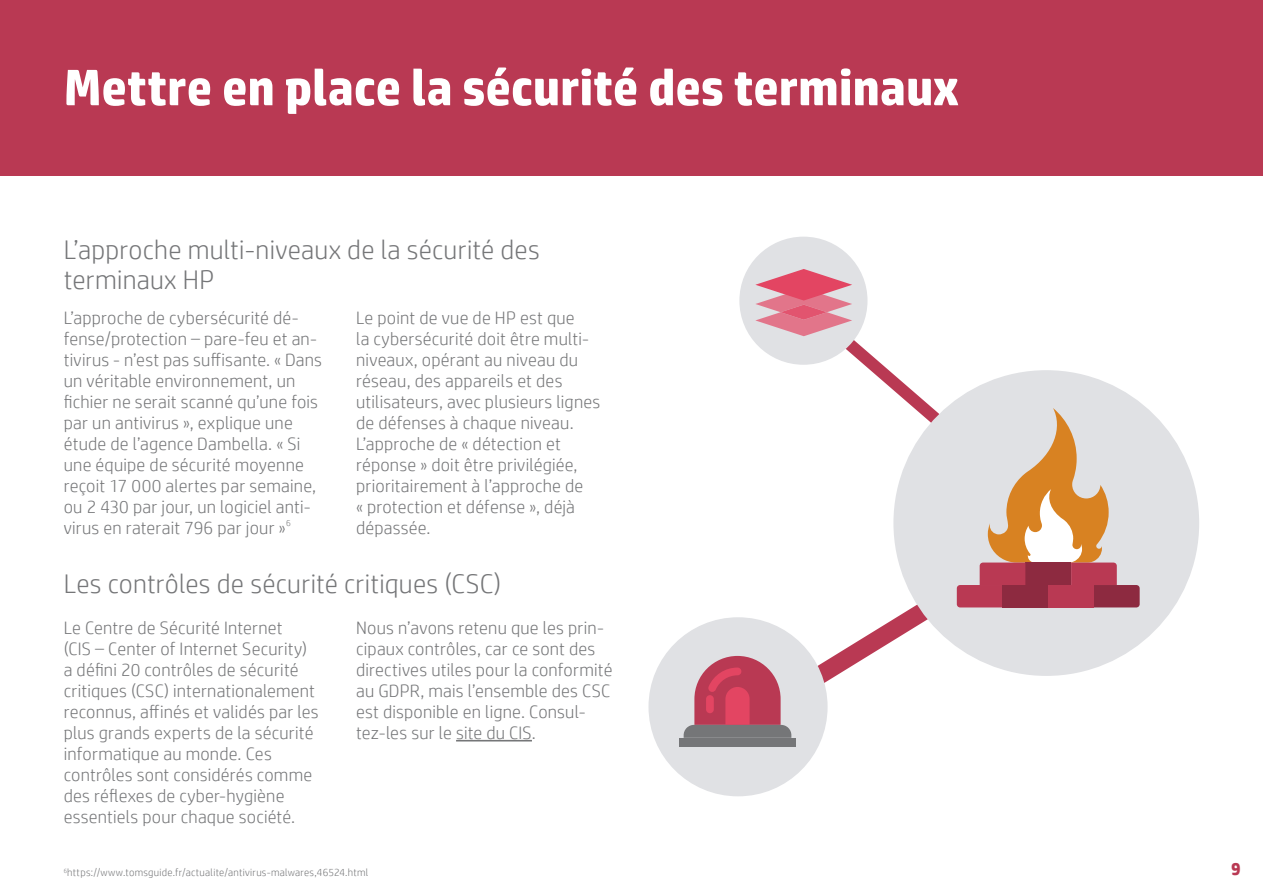
<style>
.page{position:relative;width:1263px;height:893px;background:#fff}
.page>*{position:absolute;margin:0;border:0;box-sizing:border-box;transform-origin:0 0}
.t1{font:700 51px "HP Simplified";letter-spacing:-.005em;color:#fff}
.t2{font:300 27px/30px "HP Simplified";letter-spacing:.01em;color:#757678}
.t3{font:300 18px/21px "HP Simplified";letter-spacing:.01em;color:#757678}
.t4{font:700 18px "HP Simplified";color:#b93953}
.t5{font:300 10.5px "HP Simplified";letter-spacing:.025em;color:#757678}
</style>
<div class="page">
<div style="left:0;top:0;width:1263px;height:176px;background:#b93953"></div>
<hr style="left:456px;top:740px;width:76px;height:1px;background:#757678">
<svg style="left:831px;top:292px;width:266px;height:116px"></svg>
<div style="left:893px;top:370px;width:306px;height:306px;background:#e0e1e4;border-radius:50%"></div>
<div style="left:648px;top:617px;width:179px;height:179px;background:#e0e1e4;border-radius:50%"></div>
<div style="left:739px;top:237px;width:128px;height:128px;background:#e0e1e4;border-radius:50%"></div>
<svg style="left:684px;top:408px;width:456px;height:330px"></svg>
<div style="left:679px;top:738px;width:117px;height:8px;background:#757678"></div>
<svg style="left:755px;top:269px;width:97px;height:67px"></svg>
<h1 class="t1" style="left:64px;top:54px;width:897px">Mettre en place la sécurité des terminaux</h1>
<h2 class="t2" style="left:64px;top:233px;width:478px">L’approche multi-niveaux de la sécurité des terminaux HP</h2>
<p class="t3" style="left:64px;top:307px;width:260px">L’approche de cybersécurité dé&shy;fense/protection – pare-feu et an&shy;tivirus - n’est pas suffisante. « Dans un véritable environnement, un fichier ne serait scanné qu’une fois par un antivirus », explique une étude de l’agence Dambella. « Si une équipe de sécurité moyenne reçoit 17 000 alertes par semaine, ou 2 430 par jour, un logiciel anti&shy;virus en raterait 796 par jour »<sup>6</sup></p>
<p class="t3" style="left:356px;top:307px;width:246px">Le point de vue de HP est que<br>la cybersécurité doit être multi&shy;niveaux, opérant au niveau du réseau, des appareils et des utilisateurs, avec plusieurs lignes de défenses à chaque niveau.<br>L’approche de « détection et réponse » doit être privilégiée, prioritairement à l’approche de<br>« protection et défense », déjà dépassée.</p>
<h2 class="t2" style="left:64px;top:568px;width:439px">Les contrôles de sécurité critiques (CSC)</h2>
<p class="t3" style="left:64px;top:617px;width:256px">Le Centre de Sécurité Internet<br>(CIS – Center of Internet Security) a défini 20 contrôles de sécurité critiques (CSC) internationalement reconnus, affinés et validés par les plus grands experts de la sécurité informatique au monde. Ces contrôles sont considérés comme des réflexes de cyber-hygiène essentiels pour chaque société.</p>
<p class="t3" style="left:356px;top:617px;width:258px">Nous n’avons retenu que les prin&shy;cipaux contrôles, car ce sont des directives utiles pour la conformité au GDPR, mais l’ensemble des CSC est disponible en ligne. Consul&shy;tez-les sur le site du CIS.</p>
<p class="t5" style="left:64px;top:866px;width:306px"><sup>6</sup>https://www.tomsguide.fr/actualite/antivirus-malwares,46524.html</p>
<p class="t4" style="left:1231px;top:857px;width:11px">9</p>
</div>
